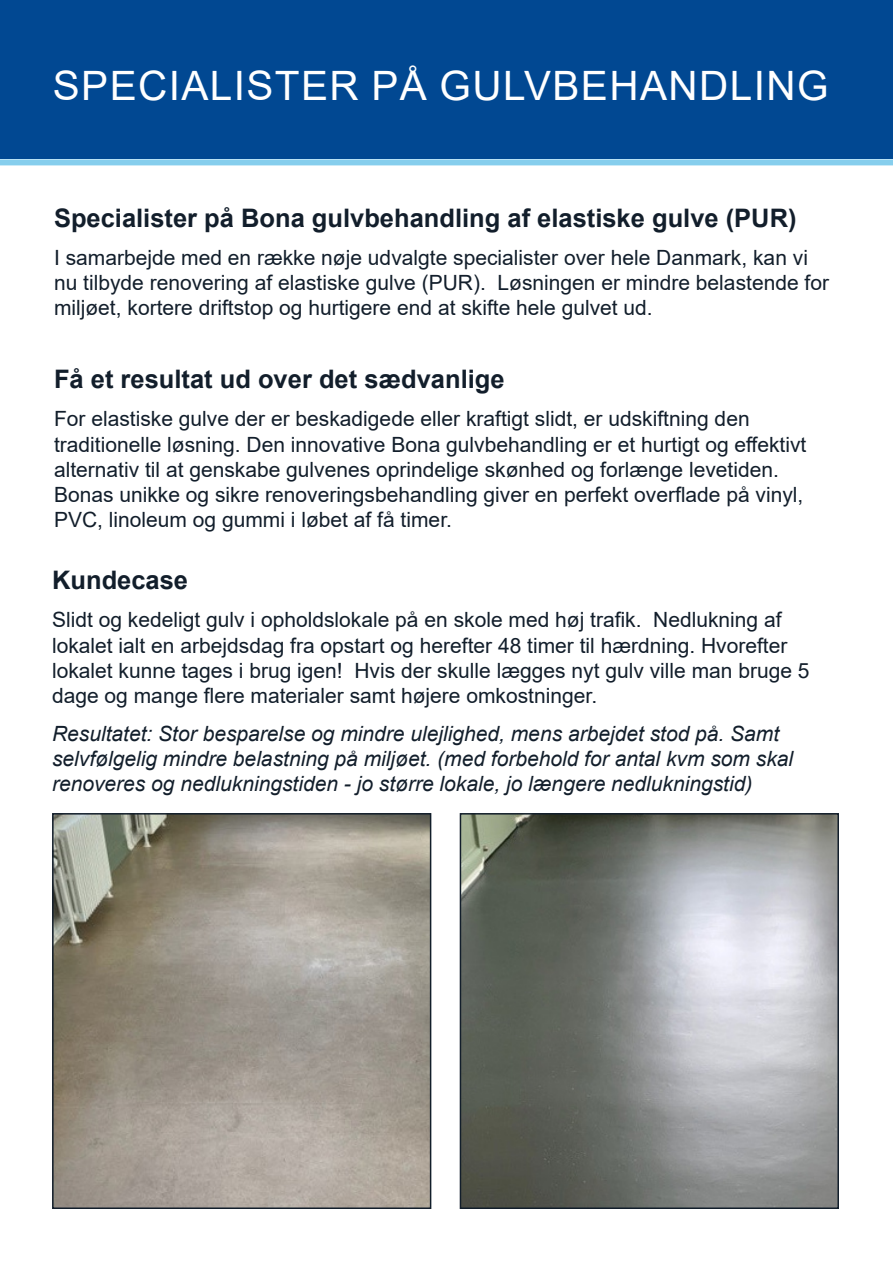
<style>
.page{position:relative;width:893px;height:1263px;background:#fff}
.page>*{position:absolute;margin:0;border:0;box-sizing:border-box;transform-origin:0 0}
.t1{font:40.5px "Arial";letter-spacing:.035em;color:#fff}
.t2{font:700 25.5px "Arial";color:#121e2b}
.t3{font:21px/25.2px "Arial";color:#121e2b}
.t4{font:italic 21px/25.2px "Arial";color:#121e2b}
</style>
<div class="page">
<div style="left:0;top:159px;width:893px;height:6px;background:#86ceed"></div>
<div style="left:0;top:0;width:893px;height:159px;background:#014892"></div>
<img style="left:55px;top:816px;width:373px;height:390px">
<div style="left:52px;top:813px;width:379px;height:396px;border:2px solid #121e2b"></div>
<img style="left:463px;top:816px;width:373px;height:390px">
<div style="left:460px;top:813px;width:379px;height:396px;border:2px solid #121e2b"></div>
<h1 class="t1" style="left:53px;top:70px;width:777px">SPECIALISTER PÅ GULVBEHANDLING</h1>
<p class="t2" style="left:54px;top:208px;width:744px">Specialister på Bona gulvbehandling af elastiske gulve (PUR)</p>
<p class="t3" style="left:54px;top:247px;width:776px">I samarbejde med en række nøje udvalgte specialister over hele Danmark, kan vi nu tilbyde renovering af elastiske gulve (PUR). Løsningen er mindre belastende for miljøet, kortere driftstop og hurtigere end at skifte hele gulvet ud.</p>
<p class="t2" style="left:54px;top:369px;width:452px">Få et resultat ud over det sædvanlige</p>
<p class="t3" style="left:54px;top:408px;width:754px">For elastiske gulve der er beskadigede eller kraftigt slidt, er udskiftning den traditionelle løsning. Den innovative Bona gulvbehandling er et hurtigt og effektivt alternativ til at genskabe gulvenes oprindelige skønhed og forlænge levetiden.<br>Bonas unikke og sikre renoveringsbehandling giver en perfekt overflade på vinyl, PVC, linoleum og gummi i løbet af få timer.</p>
<p class="t2" style="left:52px;top:570px;width:138px">Kundecase</p>
<p class="t3" style="left:52px;top:607px;width:759px">Slidt og kedeligt gulv i opholdslokale på en skole med høj trafik. Nedlukning af lokalet ialt en arbejdsdag fra opstart og herefter 48 timer til hærdning. Hvorefter lokalet kunne tages i brug igen! Hvis der skulle lægges nyt gulv ville man bruge 5 dage og mange flere materialer samt højere omkostninger.</p>
<p class="t4" style="left:52px;top:723px;width:743px">Resultatet: Stor besparelse og mindre ulejlighed, mens arbejdet stod på. Samt selvfølgelig mindre belastning på miljøet. (med forbehold for antal kvm som skal renoveres og nedlukningstiden - jo større lokale, jo længere nedlukningstid)</p>
</div>
